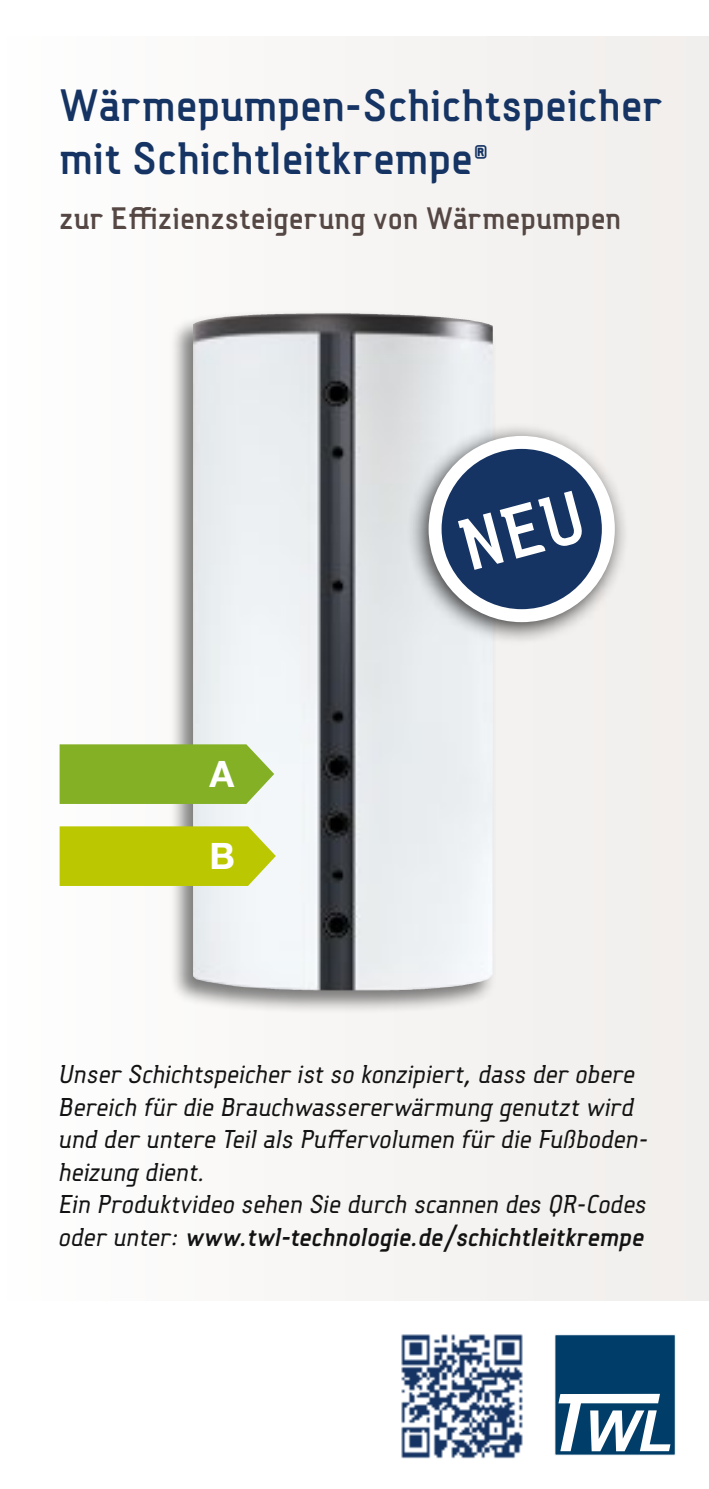
<style>
.page{position:relative;width:709px;height:1489px;background:#fff}
.page>*{position:absolute;margin:0;border:0;box-sizing:border-box;transform-origin:0 0}
.t1{font:700 47.5px/52.5px "Fou Mix";letter-spacing:-.005em;color:#153463}
.t2{font:700 36.25px "Helvetica Neue";color:#fff}
.t3{font:700 32.5px "Fou Mix";letter-spacing:-.005em;color:#554743}
.t4{font:italic 27px/32.5px "Fou Mix";color:#131313}
.t5{font:700 21.25px "Fou Mix";color:#153463}
.s1{font-weight:700}
</style>
<div class="page">
<div style="left:0;top:0;width:709px;height:1488px;background:#f7f5f4"></div>
<div style="left:0;top:0;width:709px;height:35px;background:#fff"></div>
<div style="left:0;top:1301px;width:709px;height:187px;background:#fff"></div>
<div style="left:555px;top:1334px;width:120px;height:120px;background:#003e69"></div>
<svg style="left:558px;top:1393px;width:112px;height:57px"></svg>
<div style="left:168px;top:310px;width:328px;height:705px;background:#000;opacity:.5"></div>
<img style="left:193px;top:313px;width:300px;height:677px">
<div style="left:407px;top:423px;width:222px;height:222px;background:#000;opacity:.75"></div>
<div style="left:428px;top:436px;width:187px;height:186px;background:#fff;border-radius:50%"></div>
<div style="left:441px;top:449px;width:161px;height:160px;background:#153463;border-radius:50%"></div>
<svg style="left:60px;top:744px;width:214px;height:60px;background:#8ab433"></svg>
<svg style="left:60px;top:826px;width:216px;height:59px;background:#becb11"></svg>
<img style="left:401px;top:1334px;width:122px;height:125px">
<h1 class="t1" style="left:60px;top:80px;width:604px">Wärmepumpen-Schichtspeicher mit Schichtleitkrempe</h1>
<p class="t5" style="left:473px;top:139px;width:17px">®</p>
<p class="t3" style="left:60px;top:199px;width:563px">zur Effizienzsteigerung von Wärmepumpen</p>
<h2 class="t2" style="left:209px;top:746px;width:26px">A</h2>
<h2 class="t2" style="left:209px;top:827px;width:27px">B</h2>
<p class="t4" style="left:60px;top:1057px;width:590px">Unser Schichtspeicher ist so konzipiert, dass der obere Bereich für die Brauchwassererwärmung genutzt wird und der untere Teil als Puffervolumen für die Fußboden&shy;heizung dient.<br>Ein Produktvideo sehen Sie durch scannen des QR-Codes oder unter: <span class="s1">www.twl-technologie.de/schichtleitkrempe</span></p>
</div>
